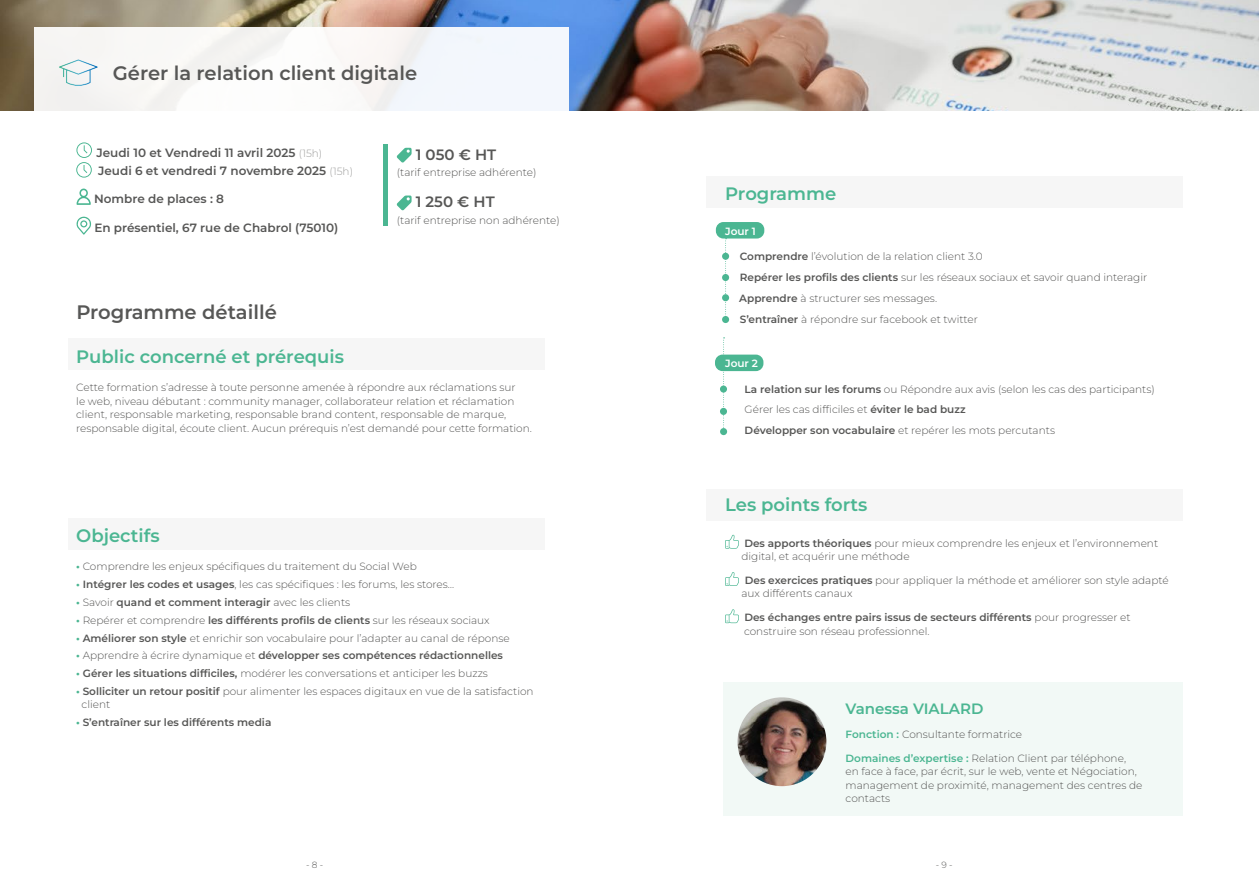
<style>
.page{position:relative;width:1259px;height:893px;background:#fff}
.page>*{position:absolute;margin:0;border:0;box-sizing:border-box;transform-origin:0 0}
.t1{font:600 19.5px "Montserrat";color:#575756}
.t2{font:600 18px "Montserrat";color:#4bb692}
.t3{font:600 15px "Montserrat";color:#575756}
.t4{font:600 15px "Montserrat";color:#4bb692}
.t5{font:600 12px/18px "Montserrat";color:#575756}
.t6{font:300 10.5px/13.5px "Montserrat";color:#575756}
.t7{font:600 10.5px "Montserrat";color:#575756}
.t8{font:600 10.5px "Montserrat";color:#fff}
.t9{font:300 9px "Montserrat";color:#575756}
.s1{font-weight:300;font-size:10.5px;color:#9d9d9c}
.s2{font-weight:700;color:#4bb692}
.s3{font-weight:600}
.s4{font-weight:300}
.s5{font-weight:600;color:#4bb692}
</style>
<div class="page">
<div style="left:706px;top:489px;width:476px;height:32px;background:#f6f6f6"></div>
<div style="left:716px;top:222px;width:48px;height:17px;background:#4bb692;border-radius:8px"></div>
<div style="left:715px;top:355px;width:48px;height:16px;background:#4bb692;border-radius:8px"></div>
<div style="left:723px;top:682px;width:459px;height:134px;background:#f2f9f6"></div>
<img style="left:0;top:0;width:1259px;height:111px">
<div style="left:35px;top:27px;width:534px;height:85px;background:#f5f7f9"></div>
<svg style="left:59px;top:59px;width:39px;height:27px"></svg>
<svg style="left:77px;top:189px;width:14px;height:16px"></svg>
<svg style="left:76px;top:217px;width:15px;height:18px"></svg>
<hr style="left:383px;top:144px;width:4px;height:81px;background:#4bb692">
<svg style="left:397px;top:148px;width:14px;height:15px"></svg>
<svg style="left:397px;top:196px;width:14px;height:14px"></svg>
<img style="left:737px;top:697px;width:89px;height:89px;border-radius:44px">
<div style="left:68px;top:339px;width:476px;height:31px;background:#f6f6f6"></div>
<div style="left:68px;top:518px;width:476px;height:32px;background:#f6f6f6"></div>
<div style="left:706px;top:177px;width:476px;height:31px;background:#f6f6f6"></div>
<svg style="left:725px;top:535px;width:14px;height:14px"></svg>
<svg style="left:725px;top:572px;width:14px;height:14px"></svg>
<svg style="left:725px;top:609px;width:14px;height:14px"></svg>
<svg style="left:725px;top:238px;width:1px;height:78px"></svg>
<div style="left:722px;top:274px;width:7px;height:7px;background:#4bb692;border-radius:50%"></div>
<svg style="left:723px;top:337px;width:1px;height:91px"></svg>
<div style="left:720px;top:386px;width:7px;height:7px;background:#4bb692;border-radius:50%"></div>
<div style="left:720px;top:408px;width:7px;height:7px;background:#4bb692;border-radius:50%"></div>
<div style="left:722px;top:253px;width:7px;height:7px;background:#4bb692;border-radius:50%"></div>
<div style="left:722px;top:294px;width:7px;height:7px;background:#4bb692;border-radius:50%"></div>
<div style="left:722px;top:316px;width:7px;height:7px;background:#4bb692;border-radius:50%"></div>
<div style="left:720px;top:428px;width:7px;height:7px;background:#4bb692;border-radius:50%"></div>
<svg style="left:76px;top:142px;width:16px;height:36px"></svg>
<h1 class="t1" style="left:113px;top:65px;width:306px">Gérer la relation client digitale</h1>
<p class="t5" style="left:96px;top:145px;width:258px">Jeudi 10 et Vendredi 11 avril 2025 <span class="s1">(15h)<br></span>Jeudi 6 et vendredi 7 novembre 2025 <span class="s1">(15h)</span></p>
<p class="t5" style="left:94px;top:191px;width:131px">Nombre de places : 8</p>
<p class="t5" style="left:94px;top:219px;width:245px">En présentiel, 67 rue de Chabrol (75010)</p>
<h1 class="t1" style="left:76px;top:304px;width:202px">Programme détaillé</h1>
<h3 class="t3" style="left:416px;top:148px;width:82px">1 050 € HT</h3>
<p class="t6" style="left:397px;top:165px;width:141px">(tarif entreprise adhérente)</p>
<h3 class="t3" style="left:416px;top:196px;width:81px">1 250 € HT</h3>
<p class="t6" style="left:397px;top:213px;width:165px">(tarif entreprise non adhérente)</p>
<h2 class="t2" style="left:76px;top:349px;width:269px">Public concerné et prérequis</h2>
<p class="t6" style="left:76px;top:381px;width:457px">Cette formation s’adresse à toute personne amenée à répondre aux réclamations sur<br>le web, niveau débutant : community manager, collaborateur relation et réclamation client, responsable marketing, responsable brand content, responsable de marque, responsable digital, écoute client. Aucun prérequis n’est demandé pour cette formation.</p>
<h2 class="t2" style="left:76px;top:528px;width:85px">Objectifs</h2>
<p class="t6" style="left:76px;top:560px;width:342px"><span class="s2">•</span> Comprendre les enjeux spécifiques du traitement du Social Web</p>
<p class="t6" style="left:76px;top:577px;width:379px"><span class="s2">•</span> <span class="s3">Intégrer les codes et usages</span>, les cas spécifiques : les forums, les stores…</p>
<p class="t7" style="left:76px;top:598px;width:275px"><span class="s2">•</span> <span class="s4">Savoir</span> quand et comment interagir <span class="s4">avec les clients</span></p>
<p class="t6" style="left:76px;top:613px;width:415px"><span class="s2">•</span> Repérer et comprendre <span class="s3">les différents profils de clients</span> sur les réseaux sociaux</p>
<p class="t6" style="left:76px;top:631px;width:435px"><span class="s2">•</span> <span class="s3">Améliorer son style</span> et enrichir son vocabulaire pour l’adapter au canal de réponse</p>
<p class="t7" style="left:76px;top:651px;width:428px"><span class="s2">•</span> <span class="s4">Apprendre à écrire dynamique et</span> développer ses compétences rédactionnelles</p>
<p class="t6" style="left:76px;top:666px;width:413px"><span class="s2">•</span> <span class="s3">Gérer les situations difficiles,</span> modérer les conversations et anticiper les buzzs</p>
<p class="t6" style="left:82px;top:684px;width:453px;text-indent:-5px"><span class="s2">•</span> <span class="s3">Solliciter un retour positif</span> pour alimenter les espaces digitaux en vue de la satisfaction client</p>
<p class="t7" style="left:76px;top:718px;width:197px"><span class="s2">•</span> S’entraîner sur les différents media</p>
<h2 class="t2" style="left:725px;top:186px;width:113px">Programme</h2>
<p class="t8" style="left:725px;top:227px;width:32px">Jour 1</p>
<p class="t6" style="left:739px;top:246px;width:409px;line-height:20.7px"><span class="s3">Comprendre</span> l’évolution de la relation client 3.0<br><span class="s3">Repérer les profils des clients</span> sur les réseaux sociaux et savoir quand interagir <span class="s3">Apprendre</span> à structurer ses messages.<br><span class="s3">S’entraîner</span> à répondre sur facebook et twitter</p>
<p class="t8" style="left:725px;top:359px;width:34px">Jour 2</p>
<p class="t6" style="left:744px;top:378px;width:412px;line-height:20.7px"><span class="s3">La relation sur les forums</span> ou Répondre aux avis (selon les cas des participants)<br>Gérer les cas difficiles et <span class="s3">éviter le bad buzz<br>Développer son vocabulaire</span> et repérer les mots percutants</p>
<h2 class="t2" style="left:725px;top:497px;width:144px">Les points forts</h2>
<p class="t6" style="left:741px;top:536px;width:418px"><span class="s3">Des apports théoriques</span> pour mieux comprendre les enjeux et l’environnement digital, et acquérir une méthode</p>
<p class="t6" style="left:741px;top:573px;width:429px;text-indent:3px"><span class="s3">Des exercices pratiques</span> pour appliquer la méthode et améliorer son style adapté aux différents canaux</p>
<p class="t6" style="left:744px;top:611px;width:388px"><span class="s3">Des échanges entre pairs issus de secteurs différents</span> pour progresser et construire son réseau professionnel.</p>
<h3 class="t4" style="left:845px;top:703px;width:139px">Vanessa VIALARD</h3>
<p class="t6" style="left:845px;top:728px;width:178px"><span class="s5">Fonction :</span> Consultante formatrice</p>
<p class="t6" style="left:845px;top:751px;width:298px"><span class="s5">Domaines d’expertise :</span> Relation Client par téléphone,<br>en face à face, par écrit, sur le web, vente et Négociation, management de proximité, management des centres de contacts</p>
<p class="t9" style="left:306px;top:861px;width:19px">- 8 -</p>
<p class="t9" style="left:935px;top:861px;width:18px">- 9 -</p>
</div>
